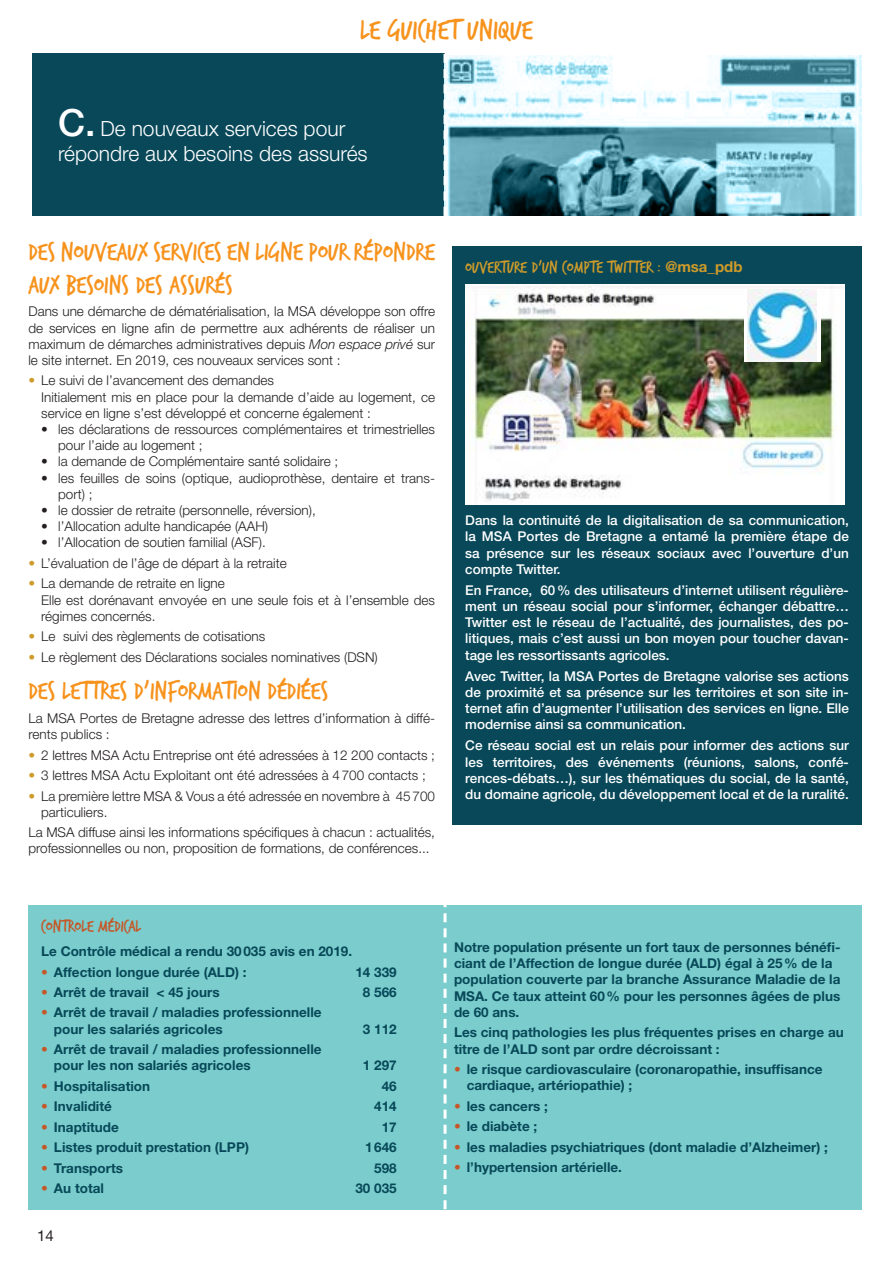
<style>
.page{position:relative;width:893px;height:1263px;background:#fff}
.page>*{position:absolute;margin:0;border:0;box-sizing:border-box;transform-origin:0 0}
.t1{font:30px "Trash Hand";color:#f7931d}
.t2{font:27px/32.4px "Trash Hand";color:#f7931d}
.t3{font:300 21px/25.2px "Helvetica Neue LT Std";color:#fff}
.t4{font:18px "Trash Hand";color:#cf9b2a}
.t5{font:18px "Trash Hand";color:#c55728}
.t6{font:15px "Helvetica Neue LT Std";color:#231f20}
.t7{font:300 13.5px/16.2px "Helvetica Neue LT Std";color:#231f20}
.t8{font:700 13.5px/16.2px "Helvetica Neue LT Std";color:#084859}
.t9{font:500 13.5px/16.2px "Helvetica Neue LT Std";color:#fff;text-align:justify}
.s1{font-weight:500;font-size:37.5px}
.s2{font-style:italic}
.s3{color:#cf9b2a}
.s4{font-family:"Helvetica Neue LT Std";font-weight:700;font-size:15px}
.s5{color:#c55728}
</style>
<div class="page">
<div style="left:33px;top:54px;width:829px;height:162px;background:#084859"></div>
<div style="left:453px;top:246px;width:409px;height:578px;background:#084859"></div>
<img style="left:465px;top:284px;width:380px;height:220px">
<img style="left:446px;top:56px;width:416px;height:160px">
<svg style="left:443px;top:54px;width:3px;height:162px"></svg>
<div style="left:28px;top:905px;width:834px;height:304px;background:#7acdcc"></div>
<svg style="left:444px;top:905px;width:3px;height:304px"></svg>
<div style="left:744px;top:289px;width:77px;height:72px;background:#fff"></div>
<img style="left:748px;top:289px;width:69px;height:72px">
<h1 class="t1" style="left:360px;top:16px;width:174px">LE GUICHET UNIQUE</h1>
<p class="t3" style="left:58px;top:115px;width:311px"><span class="s1">C.</span> De nouveaux services pour répondre aux besoins des assurés</p>
<p class="t2" style="left:28px;top:237px;width:408px">DES NOUVEAUX SERVICES EN LIGNE POUR RÉPONDRE<br>AUX BESOINS DES ASSURÉS</p>
<p class="t7" style="left:28px;top:303px;width:408px;text-align:justify">Dans une démarche de dématérialisation, la MSA développe son offre de services en ligne afin de permettre aux adhérents de réaliser un maximum de démarches administratives depuis <span class="s2">Mon espace privé</span> sur le site internet. En 2019, ces nouveaux services sont :</p>
<p class="t7" style="left:28px;top:372px;width:247px"><span class="s3">•</span> Le suivi de l’avancement des demandes</p>
<p class="t7" style="left:41px;top:388px;width:395px">Initialement mis en place pour la demande d’aide au logement, ce service en ligne s’est développé et concerne également :</p>
<p class="t7" style="left:58px;top:421px;width:378px;text-indent:-17px">• les déclarations de ressources complémentaires et trimestrielles pour l’aide au logement ;</p>
<p class="t7" style="left:41px;top:453px;width:299px">• la demande de Complémentaire santé solidaire ;</p>
<p class="t7" style="left:58px;top:469px;width:378px;text-indent:-17px">• les feuilles de soins (optique, audioprothèse, dentaire et trans&shy;port) ;</p>
<p class="t7" style="left:41px;top:502px;width:276px">• le dossier de retraite (personnelle, réversion),</p>
<p class="t7" style="left:41px;top:518px;width:228px">• l’Allocation adulte handicapée (AAH)</p>
<p class="t7" style="left:41px;top:534px;width:226px">• l’Allocation de soutien familial (ASF).</p>
<p class="t7" style="left:28px;top:555px;width:260px"><span class="s3">•</span> L’évaluation de l’âge de départ à la retraite</p>
<p class="t7" style="left:28px;top:575px;width:198px"><span class="s3">•</span> La demande de retraite en ligne</p>
<p class="t7" style="left:41px;top:591px;width:395px">Elle est dorénavant envoyée en une seule fois et à l’ensemble des régimes concernés.</p>
<p class="t7" style="left:28px;top:628px;width:238px"><span class="s3">•</span> Le suivi des règlements de cotisations</p>
<p class="t7" style="left:28px;top:648px;width:351px"><span class="s3">•</span> Le règlement des Déclarations sociales nominatives (DSN)</p>
<p class="t2" style="left:28px;top:676px;width:301px">DES LETTRES D’INFORMATION DÉDIÉES</p>
<p class="t7" style="left:28px;top:710px;width:408px">La MSA Portes de Bretagne adresse des lettres d’information à diffé&shy;rents publics :</p>
<p class="t7" style="left:28px;top:746px;width:408px"><span class="s3">•</span> 2 lettres MSA Actu Entreprise ont été adressées à 12 200 contacts ;</p>
<p class="t7" style="left:28px;top:767px;width:399px"><span class="s3">•</span> 3 lettres MSA Actu Exploitant ont été adressées à 4700 contacts ;</p>
<p class="t7" style="left:41px;top:787px;width:395px;text-indent:-13px"><span class="s3">•</span> La première lettre MSA &amp; Vous a été adressée en novembre à 45700 particuliers.</p>
<p class="t7" style="left:28px;top:824px;width:408px">La MSA diffuse ainsi les informations spécifiques à chacun : actualités, professionnelles ou non, proposition de formations, de conférences...</p>
<p class="t4" style="left:465px;top:259px;width:279px">OUVERTURE D’UN COMPTE TWITTER : <span class="s4">@msa_pdb</span></p>
<p class="t9" style="left:465px;top:512px;width:385px">Dans la continuité de la digitalisation de sa communication, la MSA Portes de Bretagne a entamé la première étape de sa présence sur les réseaux sociaux avec l’ouverture d’un compte Twitter.</p>
<p class="t9" style="left:465px;top:582px;width:385px">En France, 60% des utilisateurs d’internet utilisent régulière&shy;ment un réseau social pour s’informer, échanger débattre… Twitter est le réseau de l’actualité, des journalistes, des po&shy;litiques, mais c’est aussi un bon moyen pour toucher davan&shy;tage les ressortissants agricoles.</p>
<p class="t9" style="left:465px;top:668px;width:385px">Avec Twitter, la MSA Portes de Bretagne valorise ses actions de proximité et sa présence sur les territoires et son site in&shy;ternet afin d’augmenter l’utilisation des services en ligne. Elle modernise ainsi sa communication.</p>
<p class="t9" style="left:465px;top:737px;width:385px">Ce réseau social est un relais pour informer des actions sur les territoires, des événements (réunions, salons, confé&shy;rences-débats…), sur les thématiques du social, de la santé, du domaine agricole, du développement local et de la ruralité.</p>
<p class="t5" style="left:41px;top:918px;width:102px">CONTRÔLE MÉDICAL</p>
<p class="t8" style="left:41px;top:943px;width:312px">Le Contrôle médical a rendu 30035 avis en 2019.</p>
<p class="t8" style="left:41px;top:963px;width:207px"><span class="s5">•</span> Affection longue durée (ALD) :</p>
<p class="t8" style="left:355px;top:963px;width:43px">14 339</p>
<p class="t8" style="left:41px;top:984px;width:180px"><span class="s5">•</span> Arrêt de travail &lt; 45 jours</p>
<p class="t8" style="left:363px;top:984px;width:35px">8 566</p>
<p class="t8" style="left:54px;top:1004px;width:269px;text-indent:-13px"><span class="s5">•</span> Arrêt de travail / maladies professionnelle pour les salariés agricoles</p>
<p class="t8" style="left:363px;top:1020px;width:35px">3 112</p>
<p class="t8" style="left:54px;top:1041px;width:269px;text-indent:-13px"><span class="s5">•</span> Arrêt de travail / maladies professionnelle pour les non salariés agricoles</p>
<p class="t8" style="left:363px;top:1057px;width:35px">1 297</p>
<p class="t8" style="left:41px;top:1077px;width:110px"><span class="s5">•</span> Hospitalisation</p>
<p class="t8" style="left:382px;top:1077px;width:17px">46</p>
<p class="t8" style="left:41px;top:1098px;width:72px"><span class="s5">•</span> Invalidité</p>
<p class="t8" style="left:374px;top:1098px;width:24px">414</p>
<p class="t8" style="left:41px;top:1118px;width:79px"><span class="s5">•</span> Inaptitude</p>
<p class="t8" style="left:382px;top:1118px;width:17px">17</p>
<p class="t8" style="left:41px;top:1139px;width:209px"><span class="s5">•</span> Listes produit prestation (LPP)</p>
<p class="t8" style="left:365px;top:1139px;width:33px">1646</p>
<p class="t8" style="left:41px;top:1159px;width:83px"><span class="s5">•</span> Transports</p>
<p class="t8" style="left:374px;top:1159px;width:24px">598</p>
<p class="t8" style="left:41px;top:1180px;width:64px"><span class="s5">•</span> Au total</p>
<p class="t8" style="left:355px;top:1180px;width:43px">30 035</p>
<p class="t6" style="left:37px;top:1227px;width:18px">14</p>
<p class="t8" style="left:454px;top:939px;width:388px">Notre population présente un fort taux de personnes bénéfi&shy;ciant de l’Affection de longue durée (ALD) égal à 25% de la population couverte par la branche Assurance Maladie de la MSA. Ce taux atteint 60% pour les personnes âgées de plus de 60 ans.</p>
<p class="t8" style="left:454px;top:1024px;width:391px">Les cinq pathologies les plus fréquentes prises en charge au titre de l’ALD sont par ordre décroissant :</p>
<p class="t8" style="left:467px;top:1061px;width:357px;text-indent:-13px"><span class="s5">•</span> le risque cardiovasculaire (coronaropathie, insuffisance cardiaque, artériopathie) ;</p>
<p class="t8" style="left:454px;top:1097px;width:96px"><span class="s5">•</span> les cancers ;</p>
<p class="t8" style="left:454px;top:1118px;width:85px"><span class="s5">•</span> le diabète ;</p>
<p class="t8" style="left:454px;top:1138px;width:375px"><span class="s5">•</span> les maladies psychiatriques (dont maladie d’Alzheimer) ;</p>
<p class="t8" style="left:454px;top:1159px;width:169px"><span class="s5">•</span> l’hypertension artérielle.</p>
</div>
